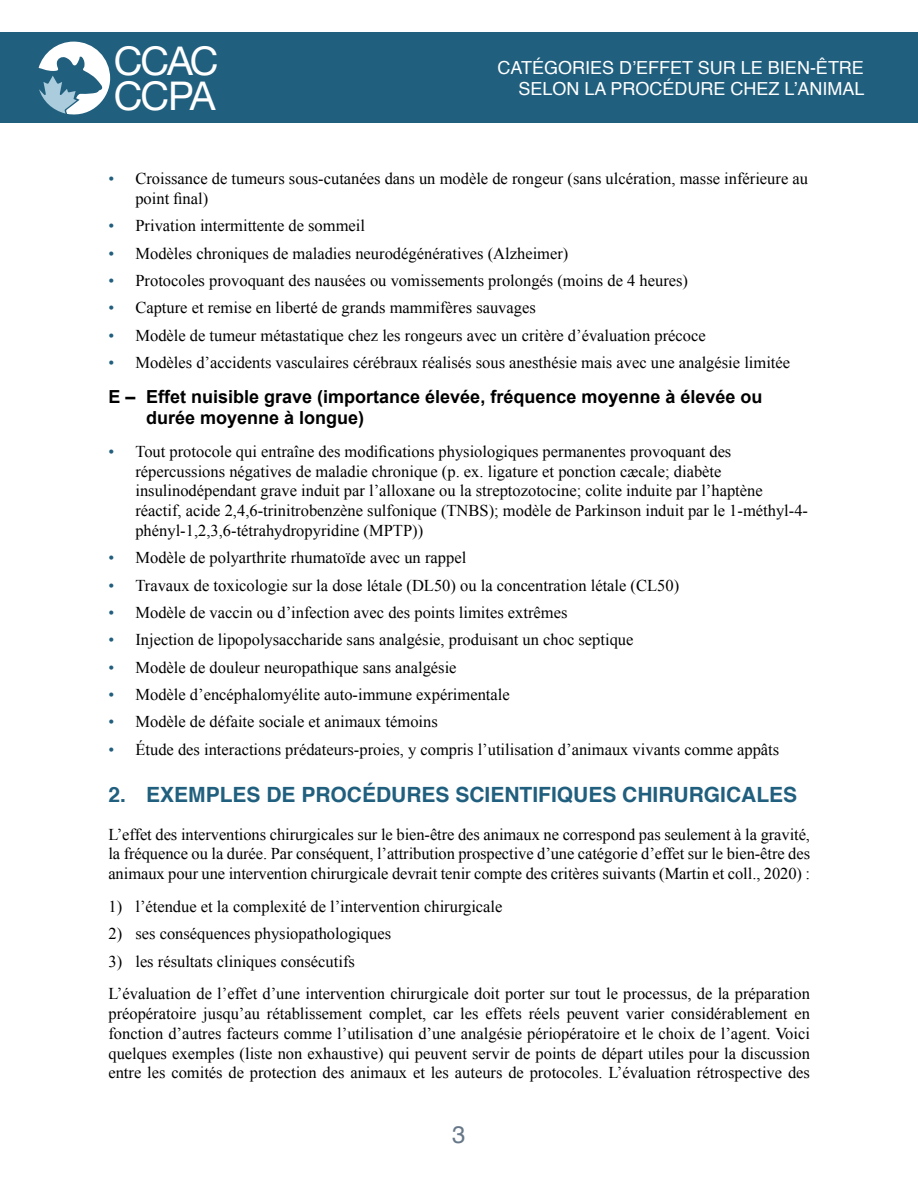
<style>
.page{position:relative;width:918px;height:1188px;background:#fff}
.page>*{position:absolute;margin:0;border:0;box-sizing:border-box;transform-origin:0 0}
.t1{font:39.75px/34.5px "Helvetica Neue";letter-spacing:-.05em;color:#fff}
.t2{font:24px "Helvetica";color:#678}
.t3{font:700 21px "Helvetica";color:#205f7e}
.t4{font:700 18px/21.6px "Arial";color:#000}
.t5{font:18px/21.6px "Helvetica";color:#fff;text-align:right}
.t6{font:16.5px/19.8px "Times New Roman";color:#000}
.s1{color:#205f7e}
</style>
<div class="page">
<div style="left:0;top:32px;width:918px;height:91px;background:#205f7e"></div>
<svg style="left:39px;top:42px;width:71px;height:73px"></svg>
<h1 class="t1" style="left:114px;top:46px;width:106px">CCAC<br>CCPA</h1>
<p class="t5" style="left:498px;top:57px;width:369px">CATÉGORIES D’EFFET SUR LE BIEN-ÊTRE<br>SELON LA PROCÉDURE CHEZ L’ANIMAL</p>
<p class="t6" style="left:135px;top:169px;width:674px;text-indent:-27px"><span class="s1">•</span> Croissance de tumeurs sous-cutanées dans un modèle de rongeur (sans ulcération, masse inférieure au point final)</p>
<p class="t6" style="left:108px;top:216px;width:258px"><span class="s1">•</span> Privation intermittente de sommeil</p>
<p class="t6" style="left:108px;top:243px;width:462px"><span class="s1">•</span> Modèles chroniques de maladies neurodégénératives (Alzheimer)</p>
<p class="t6" style="left:108px;top:270px;width:581px"><span class="s1">•</span> Protocoles provoquant des nausées ou vomissements prolongés (moins de 4 heures)</p>
<p class="t6" style="left:108px;top:298px;width:429px"><span class="s1">•</span> Capture et remise en liberté de grands mammifères sauvages</p>
<p class="t6" style="left:108px;top:325px;width:599px"><span class="s1">•</span> Modèle de tumeur métastatique chez les rongeurs avec un critère d’évaluation précoce</p>
<p class="t6" style="left:108px;top:353px;width:683px"><span class="s1">•</span> Modèles d’accidents vasculaires cérébraux réalisés sous anesthésie mais avec une analgésie limitée</p>
<p class="t4" style="left:146px;top:386px;width:618px;text-indent:-38px">E – Effet nuisible grave (importance élevée, fréquence moyenne à élevée ou durée moyenne à longue)</p>
<p class="t6" style="left:135px;top:441px;width:674px;text-indent:-27px"><span class="s1">•</span> Tout protocole qui entraîne des modifications physiologiques permanentes provoquant des répercussions négatives de maladie chronique (p. ex. ligature et ponction cæcale; diabète insulinodépendant grave induit par l’alloxane ou la streptozotocine; colite induite par l’haptène réactif, acide 2,4,6-trinitrobenzène sulfonique (TNBS); modèle de Parkinson induit par le 1-méthyl-4- phényl-1,2,3,6-tétrahydropyridine (MPTP))</p>
<p class="t6" style="left:108px;top:548px;width:359px"><span class="s1">•</span> Modèle de polyarthrite rhumatoïde avec un rappel</p>
<p class="t6" style="left:108px;top:575px;width:572px"><span class="s1">•</span> Travaux de toxicologie sur la dose létale (DL50) ou la concentration létale (CL50)</p>
<p class="t6" style="left:108px;top:602px;width:461px"><span class="s1">•</span> Modèle de vaccin ou d’infection avec des points limites extrêmes</p>
<p class="t6" style="left:108px;top:630px;width:527px"><span class="s1">•</span> Injection de lipopolysaccharide sans analgésie, produisant un choc septique</p>
<p class="t6" style="left:108px;top:657px;width:350px"><span class="s1">•</span> Modèle de douleur neuropathique sans analgésie</p>
<p class="t6" style="left:108px;top:684px;width:403px"><span class="s1">•</span> Modèle d’encéphalomyélite auto-immune expérimentale</p>
<p class="t6" style="left:108px;top:712px;width:331px"><span class="s1">•</span> Modèle de défaite sociale et animaux témoins</p>
<p class="t6" style="left:108px;top:739px;width:672px"><span class="s1">•</span> Étude des interactions prédateurs-proies, y compris l’utilisation d’animaux vivants comme appâts</p>
<p class="t3" style="left:108px;top:777px;width:690px">2. EXEMPLES DE PROCÉDURES SCIENTIFIQUES CHIRURGICALES</p>
<p class="t6" style="left:108px;top:824px;width:703px;text-align:justify">L’effet des interventions chirurgicales sur le bien-être des animaux ne correspond pas seulement à la gravité, la fréquence ou la durée. Par conséquent, l’attribution prospective d’une catégorie d’effet sur le bien-être des animaux pour une intervention chirurgicale devrait tenir compte des critères suivants (Martin et coll., 2020) :</p>
<p class="t6" style="left:108px;top:896px;width:396px">1) l’étendue et la complexité de l’intervention chirurgicale</p>
<p class="t6" style="left:108px;top:923px;width:284px">2) ses conséquences physiopathologiques</p>
<p class="t6" style="left:108px;top:944px;width:703px;line-height:32.5px">3) les résultats cliniques consécutifs<br>L’évaluation de l’effet d’une intervention chirurgicale doit porter sur tout le processus, de la préparation</p>
<p class="t6" style="left:108px;top:1003px;width:703px;text-align:justify">préopératoire jusqu’au rétablissement complet, car les effets réels peuvent varier considérablement en fonction d’autres facteurs comme l’utilisation d’une analgésie périopératoire et le choix de l’agent. Voici quelques exemples (liste non exhaustive) qui peuvent servir de points de départ utiles pour la discussion entre les comités de protection des animaux et les auteurs de protocoles. L’évaluation rétrospective des</p>
<h2 class="t2" style="left:452px;top:1116px;width:15px">3</h2>
</div>
